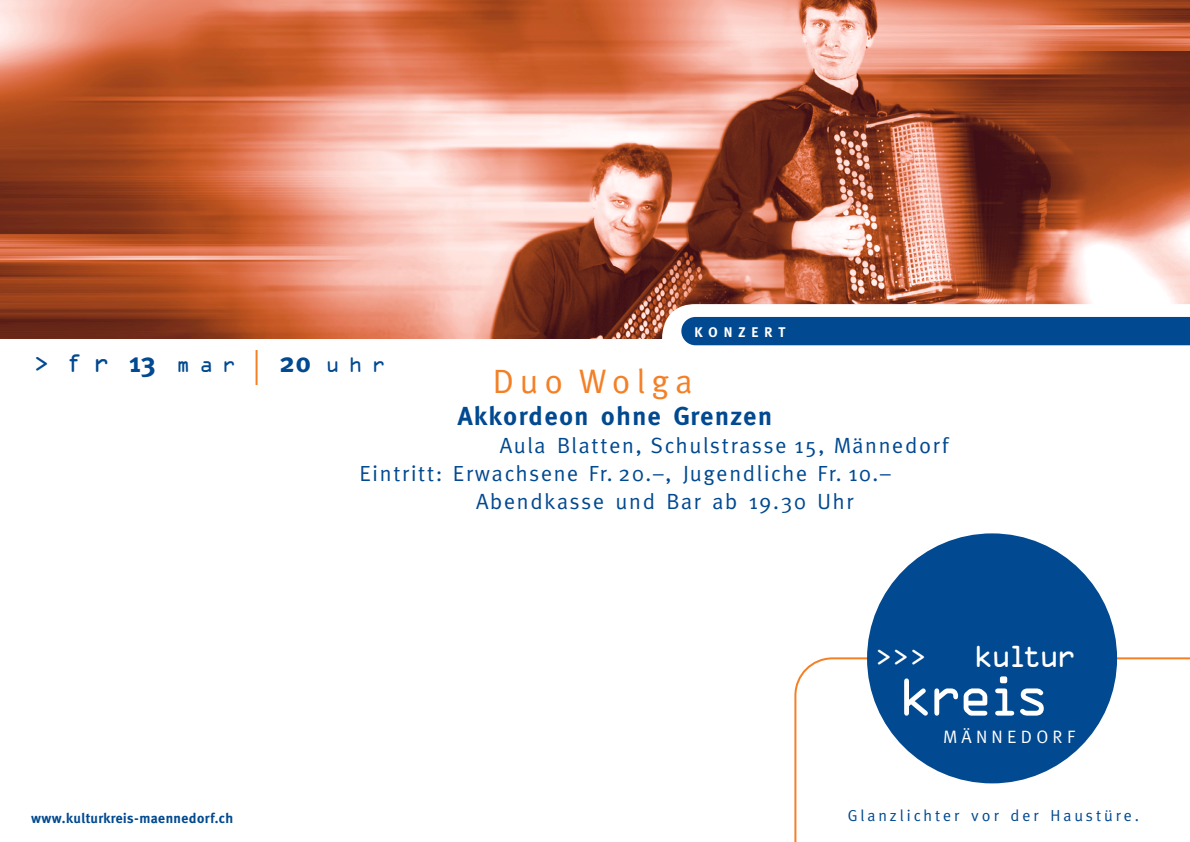
<style>
.page{position:relative;width:1190px;height:842px;background:#fff}
.page>*{position:absolute;margin:0;border:0;box-sizing:border-box;transform-origin:0 0}
.t1{font:50.4px "OCRA";letter-spacing:-.14em;color:#fff}
.t2{font:34px "Meta";letter-spacing:.185em;color:#f48026}
.t3{font:28.8px "OCRA";letter-spacing:-.12em;color:#fff}
.t4{font:700 26px "Meta";letter-spacing:.065em;color:#014990}
.t5{font:22px "Meta";letter-spacing:.08em;color:#014990}
.t6{font:21.6px "OCRA";color:#fff}
.t7{font:20px "OCRA";letter-spacing:.43em;color:#014990}
.t8{font:18px "Meta";letter-spacing:.24em;color:#fff}
.t9{font:16px "Meta";letter-spacing:.185em;color:#014990}
.t10{font:700 14px "Meta";letter-spacing:.03em;color:#014990}
.t11{font:700 14px "Meta";letter-spacing:.425em;color:#fff}
.s1{font-size:24px}
.s2{font-family:"Meta";font-weight:700;font-size:28px}
</style>
<div class="page">
<img style="left:0;top:0;width:1190px;height:303px">
<svg style="left:0;top:303px;width:1190px;height:77px"></svg>
<div style="left:681px;top:317px;width:509px;height:28px;background:#014990"></div>
<svg style="left:794px;top:657px;width:396px;height:185px"></svg>
<div style="left:867px;top:533px;width:250px;height:250px;background:#014990;border-radius:50%"></div>
<hr style="left:256px;top:350px;width:2px;height:35px;background:#f48026">
<p class="t11" style="left:695px;top:324px;width:92px">KONZERT</p>
<p class="t7" style="left:34px;top:356px;width:204px">&gt; <span class="s1">fr</span> <span class="s2">13</span> mar</p>
<p class="t7" style="left:279px;top:356px;width:108px"><span class="s2">20</span> uhr</p>
<h2 class="t2" style="left:493px;top:361px;width:201px">Duo Wolga</h2>
<p class="t4" style="left:458px;top:401px;width:316px">Akkordeon ohne Grenzen</p>
<p class="t5" style="left:500px;top:432px;width:450px">Aula Blatten, Schulstrasse 15, Männedorf</p>
<p class="t5" style="left:360px;top:460px;width:533px">Eintritt: Erwachsene Fr. 20.–, Jugendliche Fr. 10.–</p>
<p class="t5" style="left:476px;top:488px;width:379px">Abendkasse und Bar ab 19.30 Uhr</p>
<p class="t6" style="left:876px;top:649px;width:52px">&gt;&gt;&gt;</p>
<h3 class="t3" style="left:974px;top:644px;width:105px">kultur</h3>
<h1 class="t1" style="left:898px;top:675px;width:154px">kreis</h1>
<p class="t8" style="left:943px;top:726px;width:134px">MÄNNEDORF</p>
<p class="t10" style="left:31px;top:810px;width:204px">www.kulturkreis-maennedorf.ch</p>
<p class="t9" style="left:848px;top:807px;width:293px">Glanzlichter vor der Haustüre.</p>
</div>
